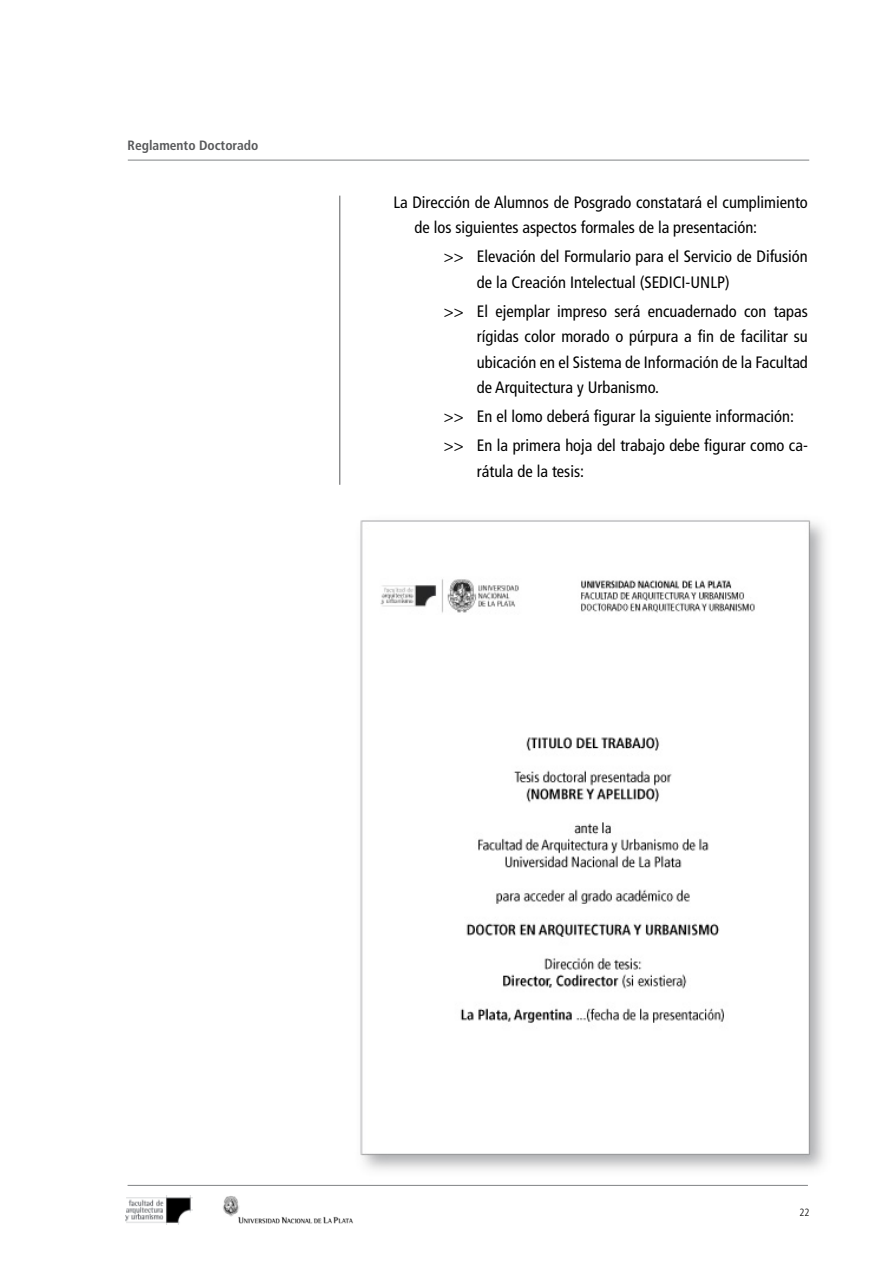
<style>
.page{position:relative;width:893px;height:1263px;background:#fff}
.page>*{position:absolute;margin:0;border:0;box-sizing:border-box;transform-origin:0 0}
.t1{font:condensed 16.5px/25.5px "Frutiger";color:#000}
.t2{font:700 condensed 13.5px "Frutiger";color:#58595b}
.t3{font:300 condensed 10.5px "Frutiger";color:#000}
</style>
<div class="page">
<hr style="left:128px;top:160px;width:681px;height:1px;background:#808285">
<img style="left:125px;top:1195px;width:67px;height:29px">
<img style="left:223px;top:1196px;width:130px;height:28px">
<hr style="left:128px;top:1185px;width:680px;height:1px;background:#808285">
<img style="left:360px;top:520px;width:465px;height:650px">
<hr style="left:339px;top:196px;width:1px;height:289px;background:#58595b">
<p class="t2" style="left:128px;top:137px;width:132px">Reglamento Doctorado</p>
<p class="t1" style="left:415px;top:190px;width:395px;text-indent:-21px">La Dirección de Alumnos de Posgrado constatará el cumplimiento de los siguientes aspectos formales de la presentación:</p>
<p class="t1" style="left:477px;top:244px;width:332px;text-indent:-33px">&gt;&gt; Elevación del Formulario para el Servicio de Difusión de la Creación Intelectual (SEDICI-UNLP)</p>
<p class="t1" style="left:477px;top:298px;width:332px;text-align:justify;text-indent:-33px">&gt;&gt; El ejemplar impreso será encuadernado con tapas rígidas color morado o púrpura a fin de facilitar su ubicación en el Sistema de Información de la Facultad de Arquitectura y Urbanismo.</p>
<p class="t1" style="left:444px;top:402px;width:365px;line-height:29px">&gt;&gt; En el lomo deberá figurar la siguiente información: &gt;&gt; En la primera hoja del trabajo debe figurar como ca-</p>
<p class="t1" style="left:477px;top:458px;width:109px">rátula de la tesis:</p>
<p class="t3" style="left:799px;top:1207px;width:12px">22</p>
</div>
